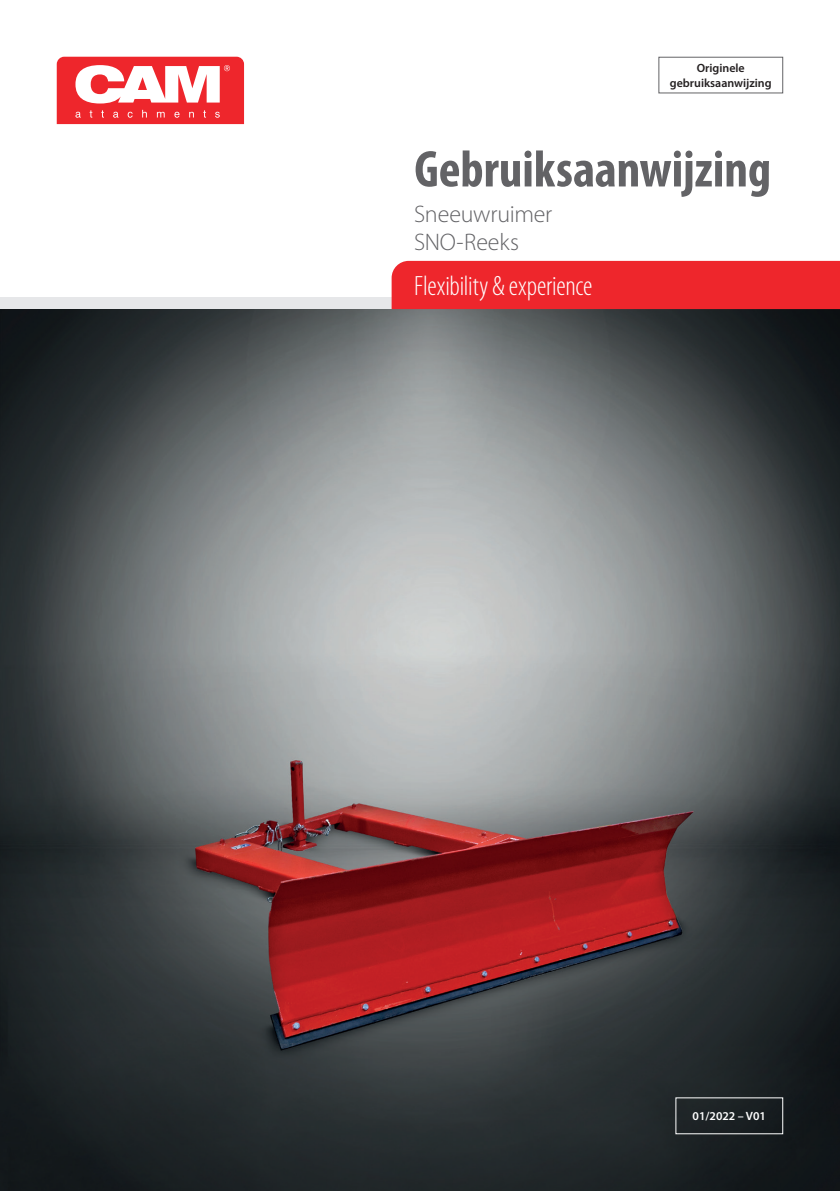
<style>
.page{position:relative;width:840px;height:1191px;background:#fff}
.page>*{position:absolute;margin:0;border:0;box-sizing:border-box;transform-origin:0 0}
.t1{font:700 condensed 52px "Myriad Pro";letter-spacing:-.005em;color:#636366}
.t2{font:300 condensed 28px "Myriad Pro";letter-spacing:-.005em;color:#fff}
.t3{font:300 24px/28px "Myriad Pro";letter-spacing:-.01em;color:#636366}
.t4{font:600 12px/14.4px "Myriad Pro";color:#231f20;text-align:center}
.t5{font:600 12px "Myriad Pro";color:#fff}
</style>
<div class="page">
<img style="left:0;top:309px;width:839px;height:882px">
<div style="left:0;top:298px;width:839px;height:11px;background:#e6e7e9"></div>
<div style="left:391px;top:261px;width:448px;height:48px;background:#ee262c"></div>
<svg style="left:57px;top:57px;width:187px;height:67px"></svg>
<div style="left:658px;top:57px;width:124px;height:36px;border:1px solid #636366"></div>
<p class="t4" style="left:669px;top:61px;width:103px">Originele gebruiksaanwijzing</p>
<h1 class="t1" style="left:414px;top:140px;width:358px">Gebruiksaanwijzing</h1>
<h3 class="t3" style="left:414px;top:200px;width:139px">Sneeuwruimer<br>SNO-Reeks</h3>
<h2 class="t2" style="left:414px;top:270px;width:179px">Flexibility &amp; experience</h2>
<p class="t5" style="left:692px;top:1109px;width:75px">01/2022 – V01</p>
</div>
